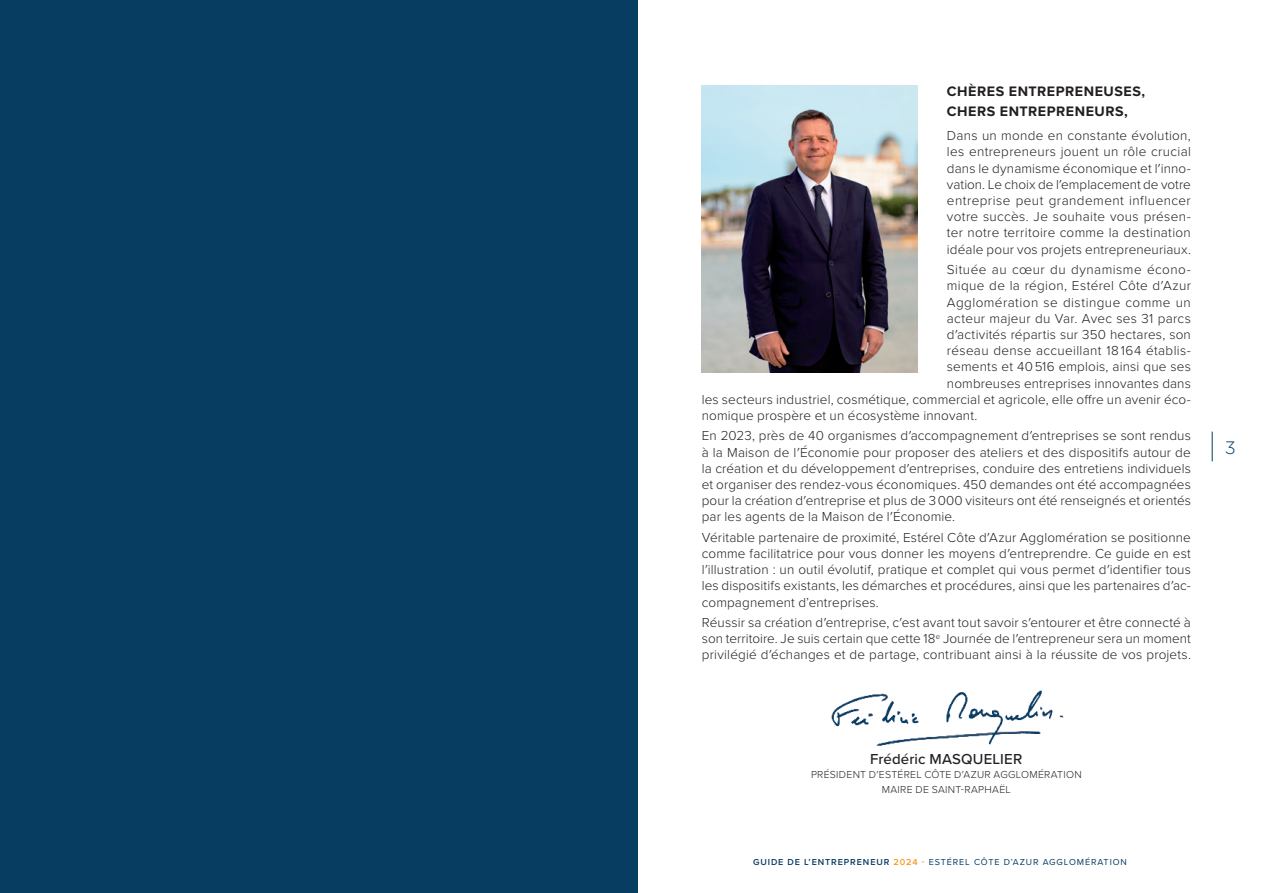
<style>
.page{position:relative;width:1276px;height:893px;background:#fff}
.page>*{position:absolute;margin:0;border:0;box-sizing:border-box;transform-origin:0 0}
.t1{font:300 18px "Gotham";color:#083d62}
.t2{font:500 15px "Proxima Nova";letter-spacing:.01em;color:#231f20}
.t3{font:700 14.25px/19.2px "Proxima Nova";letter-spacing:.04em;color:#231f20}
.t4{font:300 13.5px/16.2px "Proxima Nova";letter-spacing:.01em;color:#231f20;text-align:justify}
.t5{font:300 13.5px "Proxima Nova";letter-spacing:.035em;color:#231f20}
.t6{font:300 10.5px/14.7px "Proxima Nova";letter-spacing:.025em;color:#231f20;text-align:center}
.t7{font:9px "Proxima Nova";letter-spacing:.1em;color:#083d62}
.s1{font-weight:600}
.s2{font-weight:600;color:#f79925}
</style>
<div class="page">
<img style="left:831px;top:690px;width:233px;height:56px">
<div style="left:0;top:0;width:638px;height:893px;background:#083d62"></div>
<img style="left:702px;top:85px;width:215px;height:287px">
<svg style="left:1211px;top:432px;width:1px;height:29px"></svg>
<p class="t3" style="left:947px;top:82px;width:200px">CHÈRES ENTREPRENEUSES,<br>CHERS ENTREPRENEURS,</p>
<p class="t4" style="left:947px;top:127px;width:245px">Dans un monde en constante évolution, les entrepreneurs jouent un rôle crucial dans le dynamisme économique et l′inno&shy;vation. Le choix de l′emplacement de votre entreprise peut grandement influencer votre succès. Je souhaite vous présen&shy;ter notre territoire comme la destination idéale pour vos projets entrepreneuriaux.</p>
<p class="t5" style="left:947px;top:260px;width:245px">Située au cœur du dynamisme écono-</p>
<p class="t4" style="left:947px;top:277px;width:245px">mique de la région, Estérel Côte d′Azur</p>
<p class="t5" style="left:947px;top:292px;width:245px">Agglomération se distingue comme un</p>
<p class="t4" style="left:947px;top:309px;width:245px">acteur majeur du Var. Avec ses 31 parcs</p>
<p class="t4" style="left:947px;top:326px;width:245px">d′activités répartis sur 350 hectares, son</p>
<p class="t4" style="left:947px;top:342px;width:245px">réseau dense accueillant 18 164 établis-</p>
<p class="t4" style="left:947px;top:358px;width:245px">sements et 40 516 emplois, ainsi que ses</p>
<p class="t4" style="left:947px;top:374px;width:245px">nombreuses entreprises innovantes dans</p>
<p class="t4" style="left:702px;top:390px;width:490px">les secteurs industriel, cosmétique, commercial et agricole, elle offre un avenir éco-</p>
<p class="t4" style="left:702px;top:407px;width:277px">nomique prospère et un écosystème innovant.</p>
<p class="t4" style="left:702px;top:427px;width:491px">En 2023, près de 40 organismes d′accompagnement d′entreprises se sont rendus à la Maison de l′Économie pour proposer des ateliers et des dispositifs autour de la création et du développement d′entreprises, conduire des entretiens individuels et organiser des rendez-vous économiques. 450 demandes ont été accompagnées pour la création d′entreprise et plus de 3 000 visiteurs ont été renseignés et orientés par les agents de la Maison de l′Économie.</p>
<p class="t4" style="left:702px;top:528px;width:491px">Véritable partenaire de proximité, Estérel Côte d′Azur Agglomération se positionne comme facilitatrice pour vous donner les moyens d′entreprendre. Ce guide en est l′illustration : un outil évolutif, pratique et complet qui vous permet d′identifier tous les dispositifs existants, les démarches et procédures, ainsi que les partenaires d′ac&shy;compagnement d’entreprises.</p>
<p class="t4" style="left:702px;top:614px;width:491px">Réussir sa création d′entreprise, c′est avant tout savoir s′entourer et être connecté à son territoire. Je suis certain que cette 18<sup>e</sup> Journée de l′entrepreneur sera un moment privilégié d′échanges et de partage, contribuant ainsi à la réussite de vos projets.</p>
<h1 class="t1" style="left:1225px;top:436px;width:12px">3</h1>
<p class="t2" style="left:870px;top:747px;width:154px">Frédéric MASQUELIER</p>
<p class="t6" style="left:811px;top:767px;width:272px">PRÉSIDENT D′ESTÉREL CÔTE D′AZUR AGGLOMÉRATION<br>MAIRE DE SAINT-RAPHAËL</p>
<p class="t7" style="left:753px;top:855px;width:375px"><span class="s1">GUIDE DE L’ENTREPRENEUR</span> <span class="s2">2024 -</span> ESTÉREL CÔTE D’AZUR AGGLOMÉRATION</p>
</div>
